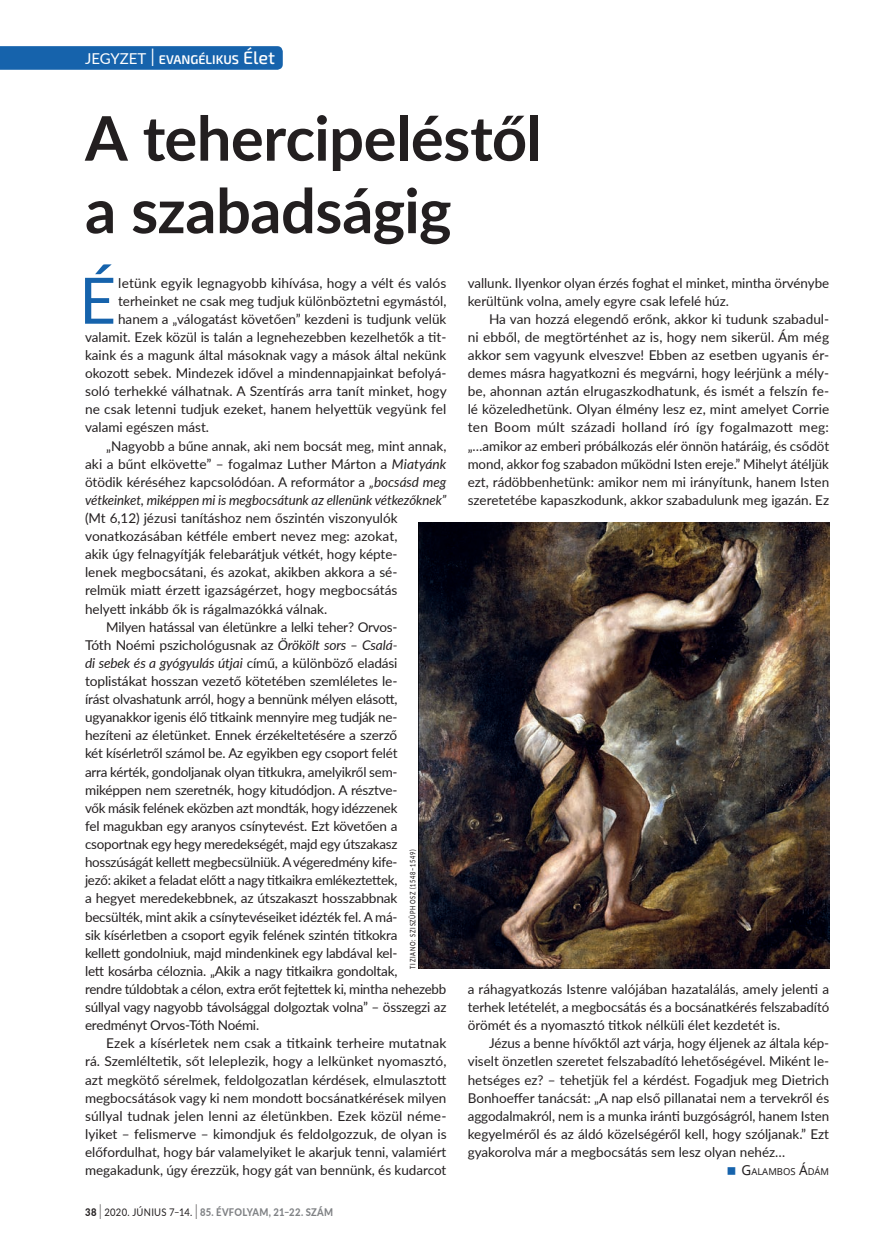
<style>
.page{position:relative;width:893px;height:1255px;background:#fff}
.page>*{position:absolute;margin:0;border:0;box-sizing:border-box;transform-origin:0 0}
.t1{font:64.05px "Lato";color:#1663ac}
.t2{font:700 61.5px/72.4px "Lato";letter-spacing:-.01em;color:#231f20}
.t3{font:13.5px/18.1px "Lato";letter-spacing:-.01em;color:#231f20;text-align:justify}
.t4{font:italic 13.5px "Lato";letter-spacing:-.005em;color:#231f20}
.t5{font:600 12.6px "Exo 2";color:#fff}
.t6{font:800 10.5px "Lato";letter-spacing:.03em;color:#808285;scale:.9 1}
.t7{font:9.45px "Noto Sans";color:#231f20}
.t8{font:500 7.5px "Lato";letter-spacing:.13em;color:#231f20;scale:.75 1}
.s1{font-family:"Lato";font-weight:400;font-size:15px}
.s2{font-weight:300;font-size:25.2px}
.s3{font-weight:500;font-size:18px}
.s4{font-style:italic}
.s5{color:#231f20}
.s6{font-weight:300;font-size:21px;color:#231f20}
.s7{font-weight:400;color:#231f20}
.s8{font-size:13.5px}
</style>
<div class="page">
<svg style="left:0;top:46px;width:283px;height:24px;background:#1a65ad"></svg>
<img style="left:419px;top:523px;width:410px;height:445px">
<p class="t5" style="left:85px;top:52px;width:192px"><span class="s1">JEGYZET</span> <span class="s2">I</span> EVANGÉLIKUS <span class="s3">Élet</span></p>
<h2 class="t2" style="left:85px;top:99px;width:458px">A tehercipeléstől a szabadságig</h2>
<h1 class="t1" style="left:79px;top:254px;width:38px">É</h1>
<p class="t3" style="left:118px;top:273px;width:330px">letünk egyik legnagyobb kihívása, hogy a vélt és valós</p>
<p class="t3" style="left:118px;top:291px;width:330px">terheinket ne csak meg tudjuk különböztetni egymástól,</p>
<p class="t3" style="left:118px;top:309px;width:330px">hanem a „válogatást követően” kezdeni is tudjunk velük</p>
<p class="t3" style="left:85px;top:327px;width:363px">valamit. Ezek közül is talán a legnehezebben kezelhetők a tit-</p>
<p class="t3" style="left:85px;top:345px;width:363px">kaink és a magunk által másoknak vagy a mások által nekünk</p>
<p class="t3" style="left:85px;top:363px;width:363px">okozott sebek. Mindezek idővel a mindennapjainkat befolyá-</p>
<p class="t3" style="left:85px;top:381px;width:363px">soló terhekké válhatnak. A Szentírás arra tanít minket, hogy</p>
<p class="t3" style="left:85px;top:400px;width:363px">ne csak letenni tudjuk ezeket, hanem helyettük vegyünk fel</p>
<p class="t3" style="left:85px;top:418px;width:125px">valami egészen mást.</p>
<p class="t3" style="left:106px;top:436px;width:342px">„Nagyobb a bűne annak, aki nem bocsát meg, mint annak,</p>
<p class="t3" style="left:85px;top:454px;width:363px">aki a bűnt elkövette” – fogalmaz Luther Márton a <span class="s4">Miatyánk</span></p>
<p class="t3" style="left:85px;top:472px;width:363px">ötödik kéréséhez kapcsolódóan. A reformátor a <span class="s4">„bocsásd meg</span></p>
<p class="t4" style="left:85px;top:490px;width:363px">vétkeinket, miképpen mi is megbocsátunk az ellenünk vétkezőknek”</p>
<p class="t3" style="left:85px;top:508px;width:314px">(Mt 6,12) jézusi tanításhoz nem őszintén viszonyulók vonatkozásában kétféle embert nevez meg: azokat, akik úgy felnagyítják felebarátjuk vétkét, hogy képte&shy;lenek megbocsátani, és azokat, akikben akkora a sé&shy;relmük miatt érzett igazságérzet, hogy megbocsátás helyett inkább ők is rágalmazókká válnak.</p>
<p class="t3" style="left:85px;top:617px;width:363px;text-align:left;text-indent:21px">Milyen hatással van életünkre a lelki teher? Orvos-<br>Tóth Noémi pszichológusnak az <span class="s4">Örökölt sors – Csalá-<br>di sebek és a gyógyulás útjai</span> című, a különböző eladási toplistákat hosszan vezető kötetében szemléletes le-<br>írást olvashatunk arról, hogy a bennünk mélyen elásott, ugyanakkor igenis élő titkaink mennyire meg tudják ne&shy;hezíteni az életünket. Ennek érzékeltetésére a szerző<br>két kísérletről számol be. Az egyikben egy csoport felét<br>arra kérték, gondoljanak olyan titkukra, amelyikről sem&shy;miképpen nem szeretnék, hogy kitudódjon. A résztve-<br>vők másik felének eközben azt mondták, hogy idézzenek<br>fel magukban egy aranyos csínytevést. Ezt követően a csoportnak egy hegy meredekségét, majd egy útszakasz hosszúságát kellett megbecsülniük. A végeredmény kife-<br>jező: akiket a feladat előtt a nagy titkaikra emlékeztettek,<br>a hegyet meredekebbnek, az útszakaszt hosszabbnak becsülték, mint akik a csínytevéseiket idézték fel. A má-<br>sik kísérletben a csoport egyik felének szintén titkokra<br>kellett gondolniuk, majd mindenkinek egy labdával kel-<br>lett kosárba céloznia. „Akik a nagy titkaikra gondoltak,<br>rendre túldobtak a célon, extra erőt fejtettek ki, mintha nehezebb súllyal vagy nagyobb távolsággal dolgoztak volna” – összegzi az eredményt Orvos-Tóth Noémi.</p>
<p class="t3" style="left:85px;top:1033px;width:363px;text-indent:21px">Ezek a kísérletek nem csak a titkaink terheire mutatnak rá. Szemléltetik, sőt leleplezik, hogy a lelkünket nyomasztó, azt megkötő sérelmek, feldolgozatlan kérdések, elmulasztott megbocsátások vagy ki nem mondott bocsánatkérések milyen súllyal tudnak jelen lenni az életünkben. Ezek közül néme&shy;lyiket – felismerve – kimondjuk és feldolgozzuk, de olyan is előfordulhat, hogy bár valamelyiket le akarjuk tenni, valamiért megakadunk, úgy érezzük, hogy gát van bennünk, és kudarcot</p>
<p class="t8" style="left:407px;top:968px;width:161px;rotate:-90deg">TIZIANO: SZISZÜPHOSZ (1548–1549)</p>
<p class="t6" style="left:85px;top:1203px;width:277px"><span class="s5">38</span> <span class="s6">I</span> <span class="s7">2020. JÚNIUS 7–14.</span> <span class="s6">I</span> 85. ÉVFOLYAM, 21–22. SZÁM</p>
<p class="t3" style="left:468px;top:273px;width:363px">vallunk. Ilyenkor olyan érzés foghat el minket, mintha örvénybe kerültünk volna, amely egyre csak lefelé húz.</p>
<p class="t3" style="left:468px;top:309px;width:363px;text-indent:21px">Ha van hozzá elegendő erőnk, akkor ki tudunk szabadul&shy;ni ebből, de megtörténhet az is, hogy nem sikerül. Ám még akkor sem vagyunk elveszve! Ebben az esetben ugyanis ér&shy;demes másra hagyatkozni és megvárni, hogy leérjünk a mély&shy;be, ahonnan aztán elrugaszkodhatunk, és ismét a felszín fe&shy;lé közeledhetünk. Olyan élmény lesz ez, mint amelyet Corrie ten Boom múlt századi holland író így fogalmazott meg: „…amikor az emberi próbálkozás elér önnön határáig, és csődöt mond, akkor fog szabadon működni Isten ereje.” Mihelyt átéljük ezt, rádöbbenhetünk: amikor nem mi irányítunk, hanem Isten szeretetébe kapaszkodunk, akkor szabadulunk meg igazán. Ez</p>
<p class="t3" style="left:468px;top:979px;width:363px">a ráhagyatkozás Istenre valójában hazatalálás, amely jelenti a terhek letételét, a megbocsátás és a bocsánatkérés felszabadító örömét és a nyomasztó titkok nélküli élet kezdetét is.</p>
<p class="t3" style="left:468px;top:1033px;width:363px;text-indent:21px">Jézus a benne hívőktől azt várja, hogy éljenek az általa kép&shy;viselt önzetlen szeretet felszabadító lehetőségével. Miként le&shy;hetséges ez? – tehetjük fel a kérdést. Fogadjuk meg Dietrich Bonhoeffer tanácsát: „A nap első pillanatai nem a tervekről és aggodalmakról, nem is a munka iránti buzgóságról, hanem Isten kegyelméről és az áldó közelségéről kell, hogy szóljanak.” Ezt gyakorolva már a megbocsátás sem lesz olyan nehéz…</p>
<p class="t7" style="left:741px;top:1165px;width:89px"><span class="s8">G</span>ALAMBOS <span class="s8">Á</span>DÁM</p>
</div>
